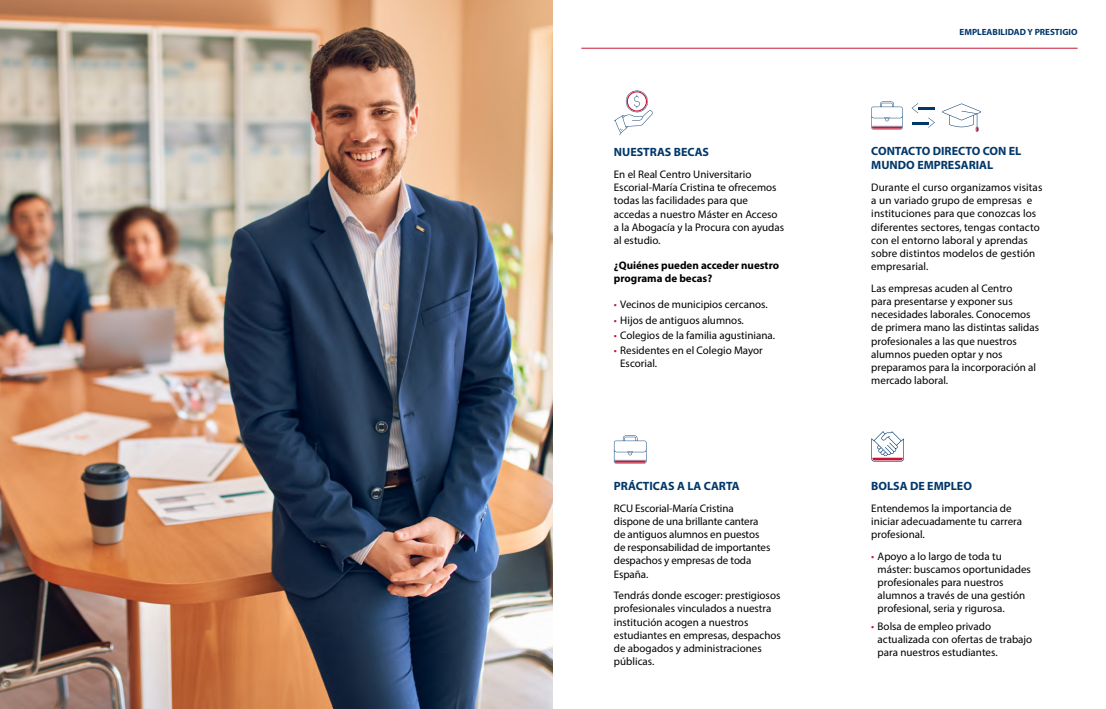
<style>
.page{position:relative;width:1106px;height:709px;background:#fff}
.page>*{position:absolute;margin:0;border:0;box-sizing:border-box;transform-origin:0 0}
.t1{font:700 12px/14.4px "Myriad Pro";color:#00376a}
.t2{font:11px/13.2px "Myriad Pro";color:#000}
.t3{font:700 11px/13.2px "Myriad Pro";color:#000}
.t4{font:700 9px "Myriad Pro";color:#00376a}
.s1{color:#c51635}
</style>
<div class="page">
<img style="left:0;top:0;width:553px;height:709px">
<hr style="left:581px;top:48px;width:496px;height:1px;background:#c51635">
<svg style="left:871px;top:431px;width:32px;height:30px"></svg>
<svg style="left:614px;top:90px;width:38px;height:45px"></svg>
<svg style="left:942px;top:103px;width:39px;height:29px"></svg>
<svg style="left:871px;top:101px;width:31px;height:28px"></svg>
<svg style="left:911px;top:103px;width:23px;height:25px"></svg>
<svg style="left:614px;top:435px;width:32px;height:28px"></svg>
<p class="t1" style="left:614px;top:145px;width:97px">NUESTRAS BECAS</p>
<p class="t2" style="left:614px;top:168px;width:172px">En el Real Centro Universitario<br>Escorial-María Cristina te ofrecemos todas las facilidades para que accedas a nuestro Máster en Acceso a la Abogacía y la Procura con ayudas al estudio.</p>
<p class="t3" style="left:614px;top:258px;width:167px">¿Quiénes pueden acceder nuestro programa de becas?</p>
<p class="t2" style="left:614px;top:298px;width:155px"><span class="s1">•</span> Vecinos de municipios cercanos.</p>
<p class="t2" style="left:614px;top:313px;width:131px"><span class="s1">•</span> Hijos de antiguos alumnos.</p>
<p class="t2" style="left:614px;top:328px;width:163px"><span class="s1">•</span> Colegios de la familia agustiniana.</p>
<p class="t2" style="left:620px;top:344px;width:144px;text-indent:-6px"><span class="s1">•</span> Residentes en el Colegio Mayor<br>Escorial.</p>
<p class="t1" style="left:614px;top:478px;width:127px">PRÁCTICAS A LA CARTA</p>
<p class="t2" style="left:614px;top:501px;width:158px">RCU Escorial-María Cristina dispone de una brillante cantera de antiguos alumnos en puestos de responsabilidad de importantes despachos y empresas de toda<br>España.</p>
<p class="t2" style="left:614px;top:588px;width:168px">Tendrás donde escoger: prestigiosos profesionales vinculados a nuestra institución acogen a nuestros estudiantes en empresas, despachos de abogados y administraciones públicas.</p>
<p class="t4" style="left:959px;top:26px;width:119px">EMPLEABILIDAD Y PRESTIGIO</p>
<p class="t1" style="left:871px;top:143px;width:151px">CONTACTO DIRECTO CON EL<br>MUNDO EMPRESARIAL</p>
<p class="t2" style="left:871px;top:180px;width:173px">Durante el curso organizamos visitas a un variado grupo de empresas e instituciones para que conozcas los diferentes sectores, tengas contacto con el entorno laboral y aprendas sobre distintos modelos de gestión empresarial.</p>
<p class="t2" style="left:871px;top:281px;width:169px">Las empresas acuden al Centro<br>para presentarse y exponer sus necesidades laborales. Conocemos de primera mano las distintas salidas profesionales a las que nuestros alumnos pueden optar y nos preparamos para la incorporación al mercado laboral.</p>
<p class="t1" style="left:871px;top:478px;width:102px">BOLSA DE EMPLEO</p>
<p class="t2" style="left:871px;top:501px;width:152px">Entendemos la importancia de iniciar adecuadamente tu carrera profesional.</p>
<p class="t2" style="left:877px;top:549px;width:155px;text-indent:-6px"><span class="s1">•</span> Apoyo a lo largo de toda tu máster: buscamos oportunidades profesionales para nuestros alumnos a través de una gestión profesional, seria y rigurosa.</p>
<p class="t2" style="left:877px;top:619px;width:156px;text-indent:-6px"><span class="s1">•</span> Bolsa de empleo privado actualizada con ofertas de trabajo para nuestros estudiantes.</p>
</div>
